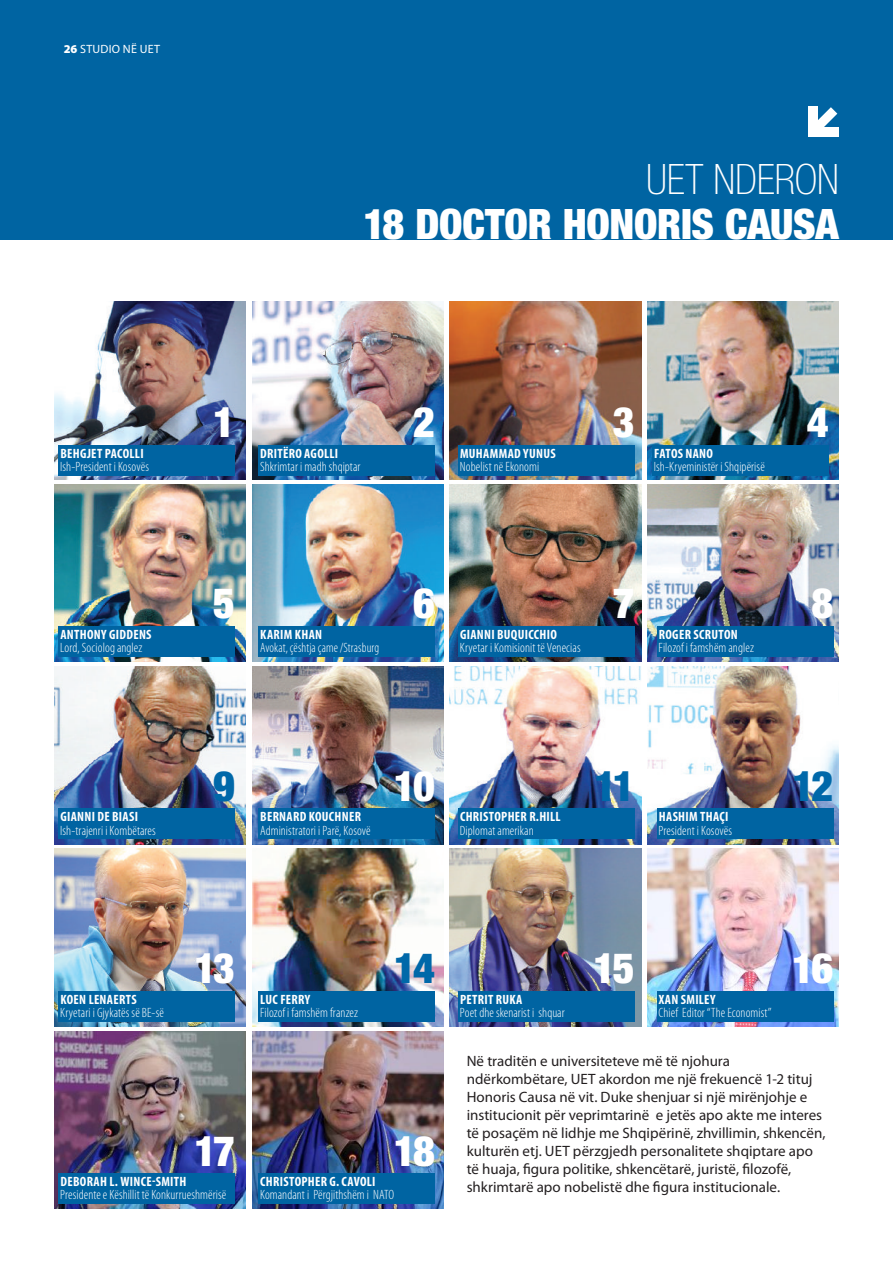
<style>
.page{position:relative;width:893px;height:1263px;background:#fff}
.page>*{position:absolute;margin:0;border:0;box-sizing:border-box;transform-origin:0 0}
.Tit_1{font:900 condensed 42px "Helvetica Neue";letter-spacing:-.005em;color:#fff}
.Tit_1-2{font:100 condensed 42px "Helvetica Neue";letter-spacing:-.005em;color:#fff}
.Tit_1-3{font:900 condensed 42px "Helvetica Neue";color:#0068a9}
.tekst{font:15px/18px "Myriad Pro";color:#231f20}
.tekst-2{font:300 condensed 13.5px "Myriad Pro";letter-spacing:.005em;color:#fff}
.tekst-3{font:700 condensed 13.5px "Myriad Pro";letter-spacing:.02em;color:#fff}
.tekst-4{font:300 condensed 13.5px "Myriad Pro";letter-spacing:.005em;color:#fff;scale:.96 1}
.t1{font:12px "Myriad Pro";letter-spacing:.02em;color:#fff}
.s1{font-weight:900}
</style>
<div class="page">
<div style="left:0;top:0;width:893px;height:239px;background:#0064a2"></div>
<div style="left:808px;top:106px;width:10px;height:30px;background:#fff"></div>
<svg style="left:818px;top:107px;width:19px;height:20px"></svg>
<div style="left:809px;top:127px;width:30px;height:9px;background:#fff"></div>
<img style="left:54px;top:302px;width:192px;height:177px">
<img style="left:54px;top:666px;width:192px;height:178px">
<img style="left:54px;top:484px;width:192px;height:178px">
<img style="left:54px;top:849px;width:192px;height:177px">
<img style="left:54px;top:1031px;width:192px;height:178px">
<img style="left:252px;top:302px;width:191px;height:177px">
<img style="left:252px;top:666px;width:191px;height:178px">
<img style="left:252px;top:484px;width:191px;height:178px">
<img style="left:252px;top:849px;width:191px;height:177px">
<img style="left:252px;top:1031px;width:191px;height:178px">
<img style="left:450px;top:302px;width:191px;height:177px">
<img style="left:450px;top:666px;width:191px;height:178px">
<img style="left:450px;top:484px;width:191px;height:178px">
<img style="left:450px;top:849px;width:191px;height:177px">
<img style="left:648px;top:302px;width:191px;height:177px">
<img style="left:648px;top:666px;width:191px;height:178px">
<img style="left:648px;top:484px;width:191px;height:178px">
<img style="left:648px;top:849px;width:191px;height:177px">
<div style="left:58px;top:445px;width:177px;height:30px;background:#0064a2"></div>
<div style="left:58px;top:808px;width:177px;height:31px;background:#0064a2"></div>
<div style="left:58px;top:626px;width:177px;height:30px;background:#0064a2"></div>
<div style="left:58px;top:991px;width:177px;height:30px;background:#0064a2"></div>
<div style="left:58px;top:1173px;width:177px;height:30px;background:#0064a2"></div>
<div style="left:258px;top:445px;width:177px;height:30px;background:#0064a2"></div>
<div style="left:258px;top:808px;width:177px;height:31px;background:#0064a2"></div>
<div style="left:258px;top:626px;width:177px;height:30px;background:#0064a2"></div>
<div style="left:258px;top:991px;width:177px;height:30px;background:#0064a2"></div>
<div style="left:258px;top:1173px;width:177px;height:30px;background:#0064a2"></div>
<div style="left:458px;top:445px;width:177px;height:30px;background:#0064a2"></div>
<div style="left:458px;top:808px;width:177px;height:31px;background:#0064a2"></div>
<div style="left:458px;top:626px;width:177px;height:30px;background:#0064a2"></div>
<div style="left:458px;top:991px;width:177px;height:30px;background:#0064a2"></div>
<div style="left:652px;top:445px;width:177px;height:30px;background:#0064a2"></div>
<div style="left:657px;top:808px;width:176px;height:31px;background:#0064a2"></div>
<div style="left:657px;top:626px;width:176px;height:30px;background:#0064a2"></div>
<div style="left:657px;top:991px;width:176px;height:30px;background:#0064a2"></div>
<p class="t1" style="left:64px;top:41px;width:98px"><span class="s1">26</span> STUDIO NË UET</p>
<p class="Tit_1-2" style="left:646px;top:156px;width:194px">UET NDERON</p>
<p class="Tit_1" style="left:363px;top:198px;width:477px">18 DOCTOR HONORIS CAUSA</p>
<p class="Tit_1" style="left:213px;top:396px;width:23px">1</p>
<p class="Tit_1" style="left:413px;top:396px;width:23px">2</p>
<p class="Tit_1" style="left:613px;top:396px;width:23px">3</p>
<p class="Tit_1" style="left:807px;top:396px;width:23px">4</p>
<p class="tekst-3" style="left:60px;top:445px;width:85px">BEHGJET PACOLLI</p>
<p class="tekst-2" style="left:60px;top:459px;width:90px">Ish-President i Kosovës</p>
<p class="tekst-3" style="left:260px;top:445px;width:80px">DRITËRO AGOLLI</p>
<p class="tekst-2" style="left:260px;top:459px;width:102px">Shkrimtar i madh shqiptar</p>
<p class="tekst-3" style="left:460px;top:445px;width:97px">MUHAMMAD YUNUS</p>
<p class="tekst-2" style="left:460px;top:459px;width:81px">Nobelist në Ekonomi</p>
<p class="tekst-3" style="left:654px;top:445px;width:61px">FATOS NANO</p>
<p class="tekst-2" style="left:654px;top:459px;width:112px">Ish-Kryeministër i Shqipërisë</p>
<p class="Tit_1" style="left:213px;top:577px;width:23px">5</p>
<p class="Tit_1" style="left:413px;top:577px;width:23px">6</p>
<p class="Tit_1" style="left:613px;top:577px;width:23px">7</p>
<p class="Tit_1" style="left:812px;top:577px;width:23px">8</p>
<p class="tekst-3" style="left:60px;top:626px;width:93px">ANTHONY GIDDENS</p>
<p class="tekst-2" style="left:60px;top:640px;width:84px">Lord, Sociolog anglez</p>
<p class="tekst-3" style="left:260px;top:626px;width:63px">KARIM KHAN</p>
<p class="tekst-4" style="left:260px;top:640px;width:125px">Avokat, çështja çame /Strasburg</p>
<p class="tekst-3" style="left:460px;top:626px;width:98px">GIANNI BUQUICCHIO</p>
<p class="tekst-2" style="left:460px;top:640px;width:122px">Kryetar i Komisionit të Venecias</p>
<p class="tekst-3" style="left:659px;top:626px;width:81px">ROGER SCRUTON</p>
<p class="tekst-2" style="left:659px;top:640px;width:97px">Filozof i famshëm anglez</p>
<p class="Tit_1-3" style="left:213px;top:760px;width:23px">9</p>
<p class="Tit_1" style="left:394px;top:760px;width:43px">10</p>
<p class="Tit_1-3" style="left:595px;top:760px;width:42px">11</p>
<p class="Tit_1-3" style="left:793px;top:760px;width:42px">12</p>
<p class="tekst-3" style="left:60px;top:808px;width:79px">GIANNI DE BIASI</p>
<p class="tekst-2" style="left:60px;top:823px;width:97px">Ish-trajenri i Kombëtares</p>
<p class="tekst-3" style="left:260px;top:808px;width:102px">BERNARD KOUCHNER</p>
<p class="tekst-2" style="left:260px;top:823px;width:112px">Administratori i Parë, Kosovë</p>
<p class="tekst-3" style="left:460px;top:808px;width:102px">CHRISTOPHER R.HILL</p>
<p class="tekst-2" style="left:460px;top:823px;width:75px">Diplomat amerikan</p>
<p class="tekst-3" style="left:659px;top:808px;width:71px">HASHIM THAÇI</p>
<p class="tekst-2" style="left:659px;top:823px;width:75px">President i Kosovës</p>
<p class="Tit_1" style="left:194px;top:942px;width:42px">13</p>
<p class="Tit_1-3" style="left:394px;top:942px;width:42px">14</p>
<p class="Tit_1" style="left:594px;top:942px;width:43px">15</p>
<p class="Tit_1" style="left:792px;top:942px;width:43px">16</p>
<p class="tekst-3" style="left:60px;top:990px;width:78px">KOEN LENAERTS</p>
<p class="tekst-2" style="left:60px;top:1005px;width:105px">Kryetari i Gjykatës së BE-së</p>
<p class="tekst-3" style="left:260px;top:990px;width:51px">LUC FERRY</p>
<p class="tekst-2" style="left:260px;top:1005px;width:99px">Filozof i famshëm franzez</p>
<p class="tekst-3" style="left:460px;top:990px;width:64px">PETRIT RUKA</p>
<p class="tekst-2" style="left:460px;top:1005px;width:106px">Poet dhe skenarist i shquar</p>
<p class="tekst-3" style="left:659px;top:990px;width:58px">XAN SMILEY</p>
<p class="tekst-2" style="left:659px;top:1005px;width:115px">Chief Editor “The Economist”</p>
<p class="Tit_1" style="left:194px;top:1125px;width:42px">17</p>
<p class="tekst-3" style="left:60px;top:1173px;width:128px">DEBORAH L. WINCE-SMITH</p>
<p class="tekst-2" style="left:60px;top:1188px;width:167px">Presidente e Këshillit të Konkurrueshmërisë</p>
<p class="Tit_1" style="left:394px;top:1125px;width:43px">18</p>
<p class="tekst-3" style="left:260px;top:1173px;width:117px">CHRISTOPHER G. CAVOLI</p>
<p class="tekst-2" style="left:260px;top:1188px;width:136px">Komandant i Përgjithshëm i NATO</p>
<p class="tekst" style="left:467px;top:1051px;width:360px">Në traditën e universiteteve më të njohura ndërkombëtare, UET akordon me një frekuencë 1-2 tituj Honoris Causa në vit. Duke shenjuar si një mirënjohje e institucionit për veprimtarinë e jetës apo akte me interes të posaçëm në lidhje me Shqipërinë, zhvillimin, shkencën, kulturën etj. UET përzgjedh personalitete shqiptare apo të huaja, figura politike, shkencëtarë, juristë, filozofë, shkrimtarë apo nobelistë dhe figura institucionale.</p>
</div>
